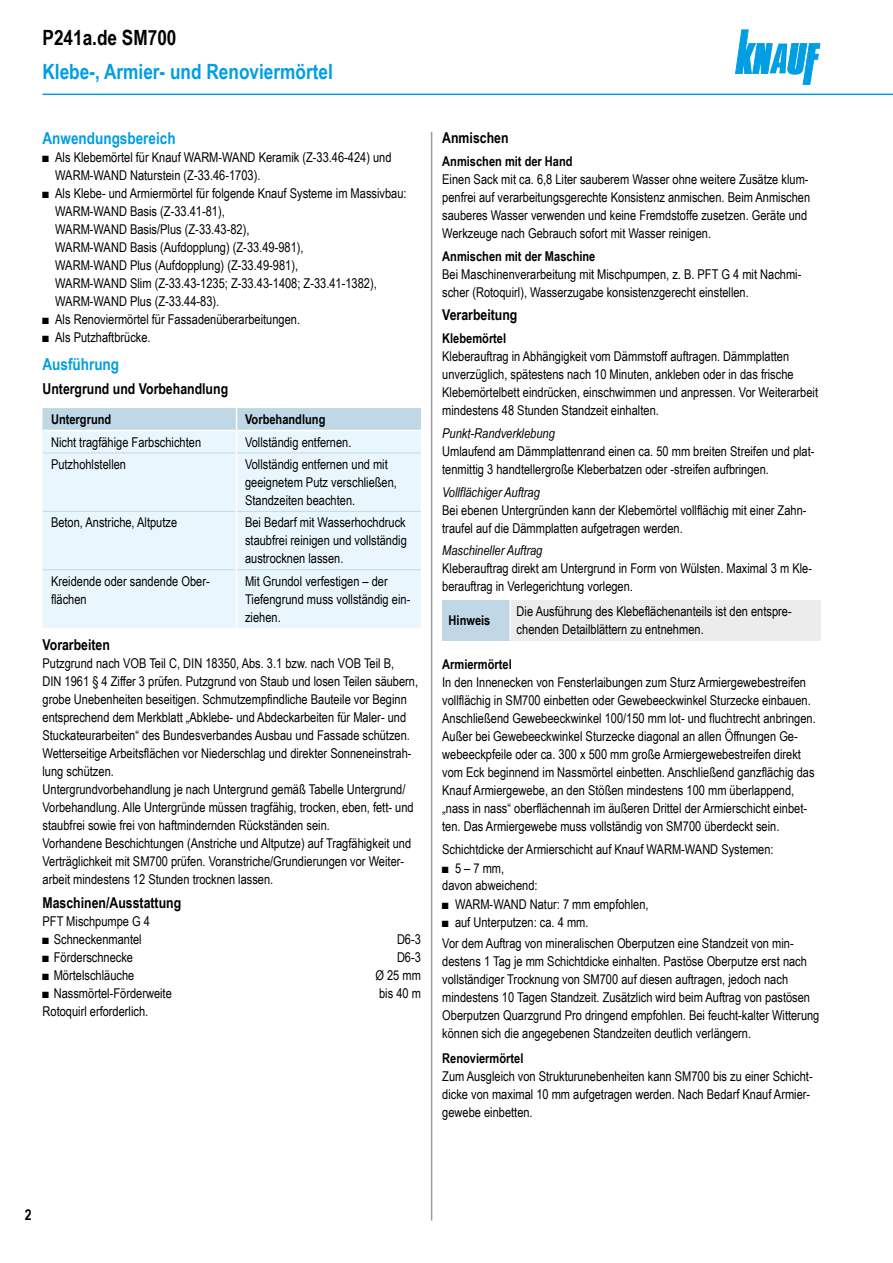
<style>
.page{position:relative;width:893px;height:1263px;background:#fff}
.page>*{position:absolute;margin:0;border:0;box-sizing:border-box;transform-origin:0 0}
.t1{font:700 21px "Arial Narrow";color:#009ee3}
.t2{font:700 21px "Arial Narrow";color:#000}
.Ue3_11cyan_TB{font:700 16.5px "Arial Narrow";color:#009ee3}
.Ue4_10schwarz_TB{font:700 15px "Arial Narrow";color:#000}
.Text_TB{font:13.5px/18px "Arial Narrow";color:#000}
.Text_Abs_o_TB{font:13.5px/18px "Arial Narrow";color:#000}
.Tabellentext_TB{font:13.5px/18px "Arial Narrow";color:#000}
.Text_Abs_o_TB-2{font:italic 13.5px "Arial Narrow";color:#000}
.Ue5_9schwarz_TB{font:700 13.5px "Arial Narrow";color:#000}
.Überschrift_Fließtex{font:700 13.5px "Arial Narrow";color:#000}
.Tabellenkopf_fett_TB{font:700 13.5px "Arial Narrow";color:#000}
.Fließtext_TB{font:13.5px "Arial Narrow";color:#000}
.Hinweis_TB{font:700 13.5px "Arial Narrow";color:#000}
</style>
<div class="page">
<svg style="left:735px;top:30px;width:85px;height:54px"></svg>
<hr style="left:431px;top:132px;width:1px;height:1088px;background:#9c9c9d">
<hr style="left:43px;top:94px;width:850px;height:1px;background:#009ee3">
<div style="left:43px;top:453px;width:378px;height:175px;background:#eaf6fe"></div>
<hr style="left:43px;top:511px;width:193px;height:1px;background:#c0d8e6">
<hr style="left:237px;top:511px;width:184px;height:1px;background:#c0d8e6">
<hr style="left:43px;top:569px;width:193px;height:1px;background:#c0d8e6">
<hr style="left:237px;top:569px;width:184px;height:1px;background:#c0d8e6">
<hr style="left:236px;top:453px;width:1px;height:58px;background:#fff">
<hr style="left:236px;top:511px;width:1px;height:59px;background:#fff">
<hr style="left:236px;top:570px;width:1px;height:58px;background:#fff">
<svg style="left:43px;top:408px;width:378px;height:45px;background:#d6e7f2"></svg>
<div style="left:442px;top:600px;width:68px;height:40px;background:#c0d8e6"></div>
<div style="left:510px;top:600px;width:311px;height:40px;background:#ececec"></div>
<hr style="left:509px;top:600px;width:2px;height:40px;background:#fff">
<h1 class="t2" style="left:43px;top:22px;width:136px">P241a.de SM700</h1>
<h1 class="t1" style="left:43px;top:56px;width:292px">Klebe-, Armier- und Renoviermörtel</h1>
<p class="Ue3_11cyan_TB" style="left:43px;top:125px;width:135px">Anwendungsbereich</p>
<p class="Text_TB" style="left:55px;top:147px;width:338px;text-indent:-13px">■ Als Klebemörtel für Knauf WARM-WAND Keramik (Z-33.46-424) und<br>WARM-WAND Naturstein (Z-33.46-1703).</p>
<p class="Text_TB" style="left:55px;top:183px;width:353px;text-indent:-13px">■ Als Klebe- und Armiermörtel für folgende Knauf Systeme im Massivbau:<br>WARM-WAND Basis (Z-33.41-81),<br>WARM-WAND Basis/Plus (Z-33.43-82),<br>WARM-WAND Basis (Aufdopplung) (Z-33.49-981),<br>WARM-WAND Plus (Aufdopplung) (Z-33.49-981),<br>WARM-WAND Slim (Z-33.43-1235; Z-33.43-1408; Z-33.41-1382), WARM-WAND Plus (Z-33.44-83).</p>
<p class="Text_TB" style="left:43px;top:309px;width:259px">■ Als Renoviermörtel für Fassadenüberarbeitungen.</p>
<p class="Text_TB" style="left:43px;top:327px;width:110px">■ Als Putzhaftbrücke.</p>
<p class="Ue3_11cyan_TB" style="left:43px;top:352px;width:78px">Ausführung</p>
<p class="Ue4_10schwarz_TB" style="left:43px;top:377px;width:187px">Untergrund und Vorbehandlung</p>
<p class="Tabellenkopf_fett_TB" style="left:51px;top:409px;width:62px">Untergrund</p>
<p class="Tabellenkopf_fett_TB" style="left:245px;top:409px;width:82px">Vorbehandlung</p>
<p class="Tabellentext_TB" style="left:51px;top:432px;width:152px">Nicht tragfähige Farbschichten</p>
<p class="Tabellentext_TB" style="left:245px;top:432px;width:108px">Vollständig entfernen.</p>
<p class="Tabellentext_TB" style="left:51px;top:455px;width:77px">Putzhohlstellen</p>
<p class="Tabellentext_TB" style="left:245px;top:455px;width:153px">Vollständig entfernen und mit geeignetem Putz verschließen,<br>Standzeiten beachten.</p>
<p class="Tabellentext_TB" style="left:51px;top:513px;width:128px">Beton, Anstriche, Altputze</p>
<p class="Tabellentext_TB" style="left:245px;top:513px;width:163px;text-align:justify">Bei Bedarf mit Wasserhochdruck staubfrei reinigen und vollständig austrocknen lassen.</p>
<p class="Tabellentext_TB" style="left:51px;top:571px;width:160px">Kreidende oder sandende Ober&shy;flächen</p>
<p class="Tabellentext_TB" style="left:245px;top:571px;width:167px">Mit Grundol verfestigen – der<br>Tiefengrund muss vollständig ein&shy;ziehen.</p>
<p class="Ue4_10schwarz_TB" style="left:43px;top:633px;width:69px">Vorarbeiten</p>
<p class="Text_TB" style="left:43px;top:654px;width:377px">Putzgrund nach VOB Teil C, DIN 18350, Abs. 3.1 bzw. nach VOB Teil B,<br>DIN 1961 § 4 Ziffer 3 prüfen. Putzgrund von Staub und losen Teilen säubern, grobe Unebenheiten beseitigen. Schmutzempfindliche Bauteile vor Beginn entsprechend dem Merkblatt „Abklebe- und Abdeckarbeiten für Maler- und Stuckateurarbeiten“ des Bundesverbandes Ausbau und Fassade schützen.<br>Wetterseitige Arbeitsflächen vor Niederschlag und direkter Sonneneinstrah&shy;lung schützen.</p>
<p class="Text_TB" style="left:43px;top:780px;width:373px">Untergrundvorbehandlung je nach Untergrund gemäß Tabelle Untergrund/<br>Vorbehandlung. Alle Untergründe müssen tragfähig, trocken, eben, fett- und staubfrei sowie frei von haftmindernden Rückständen sein.</p>
<p class="Text_TB" style="left:43px;top:834px;width:370px">Vorhandene Beschichtungen (Anstriche und Altputze) auf Tragfähigkeit und<br>Verträglichkeit mit SM700 prüfen. Voranstriche/Grundierungen vor Weiter&shy;arbeit mindestens 12 Stunden trocknen lassen.</p>
<p class="Ue4_10schwarz_TB" style="left:43px;top:891px;width:140px">Maschinen/Ausstattung</p>
<p class="Text_TB" style="left:43px;top:911px;width:109px">PFT Mischpumpe G 4</p>
<p class="Text_TB" style="left:43px;top:929px;width:101px">■ Schneckenmantel</p>
<p class="Text_TB" style="left:397px;top:929px;width:25px">D6-3</p>
<p class="Text_TB" style="left:43px;top:947px;width:92px">■ Förderschnecke</p>
<p class="Text_TB" style="left:397px;top:947px;width:25px">D6-3</p>
<p class="Text_TB" style="left:43px;top:965px;width:93px">■ Mörtelschläuche</p>
<p class="Text_TB" style="left:375px;top:965px;width:47px">Ø 25 mm</p>
<p class="Text_TB" style="left:43px;top:983px;width:131px">■ Nassmörtel-Förderweite</p>
<p class="Text_TB" style="left:379px;top:983px;width:43px">bis 40 m</p>
<p class="Text_TB" style="left:43px;top:1001px;width:107px">Rotoquirl erforderlich.</p>
<p class="Ue4_10schwarz_TB" style="left:442px;top:126px;width:68px">Anmischen</p>
<p class="Ue5_9schwarz_TB" style="left:442px;top:151px;width:132px">Anmischen mit der Hand</p>
<p class="Text_TB" style="left:442px;top:169px;width:370px">Einen Sack mit ca. 6,8 Liter sauberem Wasser ohne weitere Zusätze klum&shy;penfrei auf verarbeitungsgerechte Konsistenz anmischen. Beim Anmischen sauberes Wasser verwenden und keine Fremdstoffe zusetzen. Geräte und Werkzeuge nach Gebrauch sofort mit Wasser reinigen.</p>
<p class="Ue5_9schwarz_TB" style="left:442px;top:246px;width:155px">Anmischen mit der Maschine</p>
<p class="Text_TB" style="left:442px;top:264px;width:361px">Bei Maschinenverarbeitung mit Mischpumpen, z. B. PFT G 4 mit Nachmi&shy;scher (Rotoquirl), Wasserzugabe konsistenzgerecht einstellen.</p>
<p class="Ue4_10schwarz_TB" style="left:442px;top:304px;width:77px">Verarbeitung</p>
<p class="Ue5_9schwarz_TB" style="left:442px;top:328px;width:65px">Klebemörtel</p>
<p class="Text_TB" style="left:442px;top:347px;width:377px">Kleberauftrag in Abhängigkeit vom Dämmstoff auftragen. Dämmplatten unverzüglich, spätestens nach 10 Minuten, ankleben oder in das frische Klebemörtelbett eindrücken, einschwimmen und anpressen. Vor Weiterarbeit mindestens 48 Stunden Standzeit einhalten.</p>
<p class="Text_Abs_o_TB-2" style="left:442px;top:424px;width:114px">Punkt-Randverklebung</p>
<p class="Text_TB" style="left:442px;top:442px;width:374px">Umlaufend am Dämmplattenrand einen ca. 50 mm breiten Streifen und plat&shy;tenmittig 3 handtellergroße Kleberbatzen oder -streifen aufbringen.</p>
<p class="Text_Abs_o_TB-2" style="left:442px;top:483px;width:99px">Vollflächiger Auftrag</p>
<p class="Text_TB" style="left:442px;top:500px;width:366px">Bei ebenen Untergründen kann der Klebemörtel vollflächig mit einer Zahn&shy;traufel auf die Dämmplatten aufgetragen werden.</p>
<p class="Text_Abs_o_TB-2" style="left:442px;top:541px;width:102px">Maschineller Auftrag</p>
<p class="Text_TB" style="left:442px;top:559px;width:371px">Kleberauftrag direkt am Untergrund in Form von Wülsten. Maximal 3 m Kle&shy;berauftrag in Verlegerichtung vorlegen.</p>
<p class="Hinweis_TB" style="left:449px;top:610px;width:43px">Hinweis</p>
<p class="Text_TB" style="left:517px;top:602px;width:277px">Die Ausführung des Klebeflächenanteils ist den entspre&shy;chenden Detailblättern zu entnehmen.</p>
<p class="Überschrift_Fließtex" style="left:442px;top:654px;width:71px">Armiermörtel</p>
<p class="Text_TB" style="left:442px;top:673px;width:375px">In den Innenecken von Fensterlaibungen zum Sturz Armiergewebestreifen vollflächig in SM700 einbetten oder Gewebeeckwinkel Sturzecke einbauen.<br>Anschließend Gewebeeckwinkel 100/150 mm lot- und fluchtrecht anbringen.<br>Außer bei Gewebeeckwinkel Sturzecke diagonal an allen Öffnungen Ge&shy;webeeckpfeile oder ca. 300 x 500 mm große Armiergewebestreifen direkt vom Eck beginnend im Nassmörtel einbetten. Anschließend ganzflächig das Knauf Armiergewebe, an den Stößen mindestens 100 mm überlappend, „nass in nass“ oberflächennah im äußeren Drittel der Armierschicht einbet&shy;ten. Das Armiergewebe muss vollständig von SM700 überdeckt sein.</p>
<p class="Text_Abs_o_TB" style="left:442px;top:839px;width:333px">Schichtdicke der Armierschicht auf Knauf WARM-WAND Systemen:</p>
<p class="Text_TB" style="left:442px;top:859px;width:63px">■ 5–7mm,</p>
<p class="Fließtext_TB" style="left:442px;top:875px;width:97px">davon abweichend:</p>
<p class="Text_TB" style="left:442px;top:895px;width:208px">■ WARM-WAND Natur: 7 mm empfohlen,</p>
<p class="Text_TB" style="left:442px;top:913px;width:148px">■ auf Unterputzen: ca. 4 mm.</p>
<p class="Text_Abs_o_TB" style="left:442px;top:934px;width:379px">Vor dem Auftrag von mineralischen Oberputzen eine Standzeit von min&shy;destens 1 Tag je mm Schichtdicke einhalten. Pastöse Oberputze erst nach vollständiger Trocknung von SM700 auf diesen auftragen, jedoch nach mindestens 10 Tagen Standzeit. Zusätzlich wird beim Auftrag von pastösen Oberputzen Quarzgrund Pro dringend empfohlen. Bei feucht-kalter Witterung können sich die angegebenen Standzeiten deutlich verlängern.</p>
<p class="Überschrift_Fließtex" style="left:442px;top:1048px;width:83px">Renoviermörtel</p>
<p class="Text_TB" style="left:442px;top:1066px;width:372px">Zum Ausgleich von Strukturunebenheiten kann SM700 bis zu einer Schicht&shy;dicke von maximal 10 mm aufgetragen werden. Nach Bedarf Knauf Armier&shy;gewebe einbetten.</p>
<p class="Ue4_10schwarz_TB" style="left:25px;top:1204px;width:8px">2</p>
</div>
